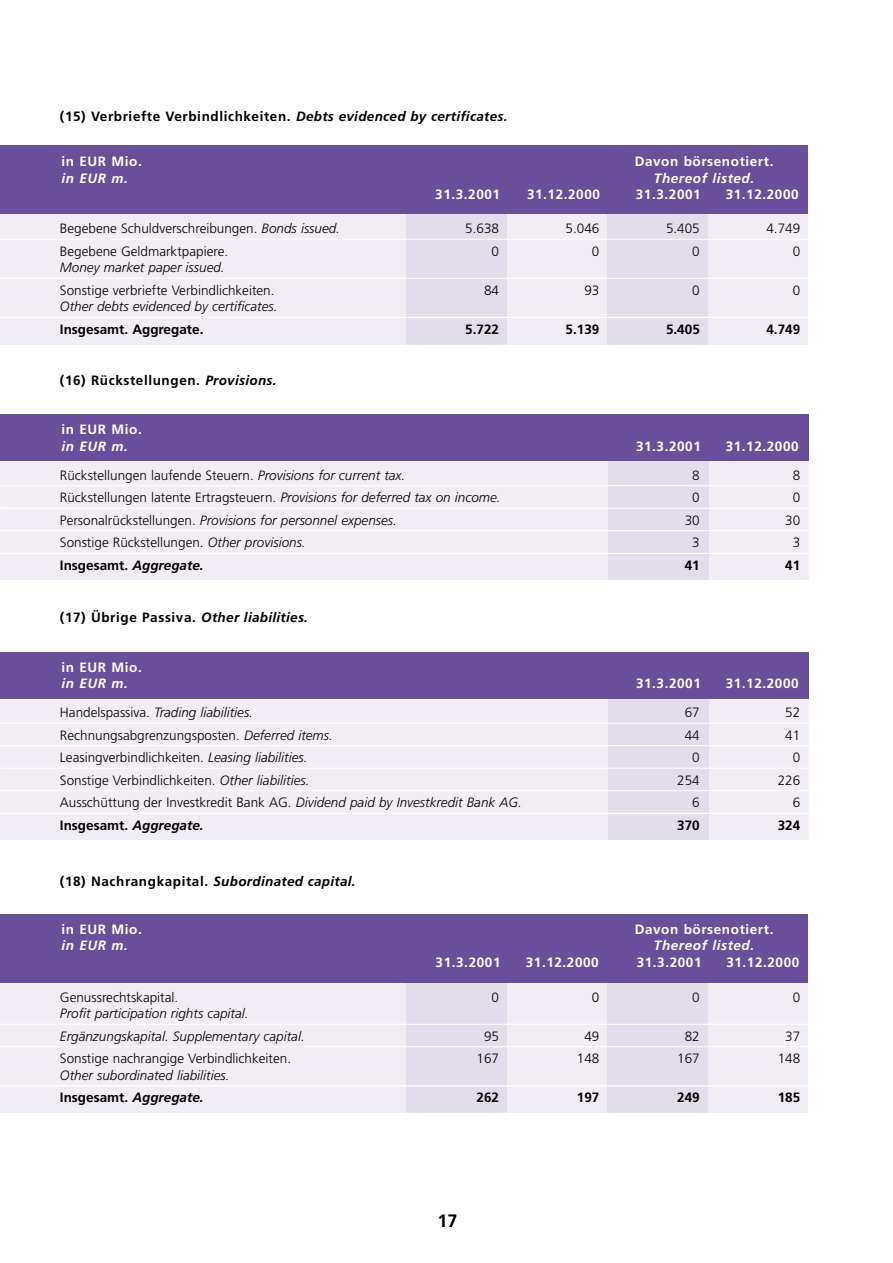
<style>
.page{position:relative;width:893px;height:1263px;background:#fff}
.page>*{position:absolute;margin:0;border:0;box-sizing:border-box;transform-origin:0 0}
.t1{font:700 18px "Frutiger";color:#000}
.t2{font:300 13.5px "Frutiger";color:#000}
.t3{font:italic 300 13.5px/22.5px "Frutiger";color:#000}
.t4{font:700 13.5px "Frutiger";letter-spacing:.045em;color:#000}
.t5{font:700 13.5px "Frutiger";letter-spacing:.045em;color:#fff}
.t6{font:700 13.5px "Frutiger";color:#000}
.t7{font:italic 700 13.5px "Frutiger";letter-spacing:.045em;color:#fff}
.s1{font-style:italic}
.s2{font-style:normal}
.s3{font-weight:700;font-style:normal}
.s4{font-weight:700}
</style>
<div class="page">
<div style="left:0;top:178px;width:807px;height:166px;background:#f2edf4"></div>
<div style="left:406px;top:180px;width:100px;height:164px;background:#e3dceb"></div>
<div style="left:607px;top:180px;width:100px;height:164px;background:#e3dceb"></div>
<div style="left:0;top:145px;width:807px;height:69px;background:#694f9a"></div>
<hr style="left:0;top:239px;width:807px;height:1px;background:#fff">
<hr style="left:0;top:278px;width:807px;height:1px;background:#fff">
<hr style="left:0;top:317px;width:807px;height:1px;background:#fff">
<div style="left:0;top:947px;width:807px;height:166px;background:#f2edf4"></div>
<div style="left:406px;top:949px;width:100px;height:164px;background:#e3dceb"></div>
<div style="left:607px;top:949px;width:100px;height:164px;background:#e3dceb"></div>
<div style="left:0;top:914px;width:807px;height:69px;background:#694f9a"></div>
<hr style="left:0;top:1024px;width:807px;height:1px;background:#fff">
<hr style="left:0;top:1047px;width:807px;height:1px;background:#fff">
<hr style="left:0;top:1085px;width:807px;height:2px;background:#fff">
<div style="left:0;top:447px;width:808px;height:133px;background:#f2edf4"></div>
<div style="left:608px;top:449px;width:100px;height:131px;background:#e3dceb"></div>
<div style="left:0;top:414px;width:808px;height:47px;background:#694f9a"></div>
<hr style="left:0;top:485px;width:808px;height:1px;background:#fff">
<hr style="left:0;top:508px;width:808px;height:1px;background:#fff">
<hr style="left:0;top:530px;width:808px;height:1px;background:#fff">
<hr style="left:0;top:553px;width:808px;height:1px;background:#fff">
<div style="left:0;top:685px;width:808px;height:155px;background:#f2edf4"></div>
<div style="left:608px;top:687px;width:100px;height:153px;background:#e3dceb"></div>
<div style="left:0;top:652px;width:808px;height:46px;background:#694f9a"></div>
<hr style="left:0;top:723px;width:808px;height:1px;background:#fff">
<hr style="left:0;top:745px;width:808px;height:1px;background:#fff">
<hr style="left:0;top:768px;width:808px;height:1px;background:#fff">
<hr style="left:0;top:790px;width:808px;height:1px;background:#fff">
<hr style="left:0;top:813px;width:808px;height:1px;background:#fff">
<p class="t4" style="left:60px;top:111px;width:449px">(15) Verbriefte Verbindlichkeiten. <span class="s1">Debts evidenced by certificates.</span></p>
<p class="t5" style="left:61px;top:156px;width:82px">in EUR Mio.</p>
<p class="t7" style="left:61px;top:172px;width:68px">in EUR m.</p>
<p class="t5" style="left:435px;top:189px;width:66px">31.3.2001</p>
<p class="t5" style="left:634px;top:156px;width:140px">Davon börsenotiert.</p>
<p class="t7" style="left:654px;top:172px;width:102px">Thereof listed.</p>
<p class="t5" style="left:527px;top:189px;width:74px">31.12.2000</p>
<p class="t5" style="left:636px;top:189px;width:66px">31.3.2001</p>
<p class="t5" style="left:725px;top:189px;width:74px">31.12.2000</p>
<p class="t2" style="left:60px;top:223px;width:281px">Begebene Schuldverschreibungen. <span class="s1">Bonds issued.</span></p>
<p class="t2" style="left:465px;top:223px;width:35px">5.638</p>
<p class="t2" style="left:565px;top:223px;width:35px">5.046</p>
<p class="t2" style="left:666px;top:223px;width:35px">5.405</p>
<p class="t2" style="left:766px;top:223px;width:35px">4.749</p>
<p class="t2" style="left:60px;top:246px;width:170px">Begebene Geldmarktpapiere.</p>
<p class="t2" style="left:491px;top:246px;width:9px">0</p>
<p class="t2" style="left:592px;top:246px;width:9px">0</p>
<p class="t2" style="left:692px;top:246px;width:9px">0</p>
<p class="t2" style="left:792px;top:246px;width:9px">0</p>
<p class="t3" style="left:60px;top:258px;width:166px">Money market paper issued.</p>
<p class="t2" style="left:60px;top:285px;width:216px">Sonstige verbriefte Verbindlichkeiten.</p>
<p class="t2" style="left:484px;top:285px;width:17px">84</p>
<p class="t2" style="left:584px;top:285px;width:17px">93</p>
<p class="t2" style="left:692px;top:285px;width:9px">0</p>
<p class="t2" style="left:792px;top:285px;width:9px">0</p>
<p class="t3" style="left:60px;top:297px;width:219px">Other debts evidenced by certificates.</p>
<p class="t6" style="left:60px;top:324px;width:145px">Insgesamt. Aggregate.</p>
<p class="t4" style="left:465px;top:324px;width:35px">5.722</p>
<p class="t4" style="left:565px;top:324px;width:35px">5.139</p>
<p class="t4" style="left:666px;top:324px;width:35px">5.405</p>
<p class="t4" style="left:766px;top:324px;width:35px">4.749</p>
<p class="t4" style="left:60px;top:375px;width:218px">(16) Rückstellungen. <span class="s1">Provisions.</span></p>
<p class="t5" style="left:61px;top:424px;width:82px">in EUR Mio.</p>
<p class="t7" style="left:61px;top:441px;width:68px">in EUR m.</p>
<p class="t5" style="left:636px;top:441px;width:66px">31.3.2001</p>
<p class="t5" style="left:725px;top:441px;width:74px">31.12.2000</p>
<p class="t2" style="left:60px;top:470px;width:347px">Rückstellungen laufende Steuern. <span class="s1">Provisions for current tax.</span></p>
<p class="t2" style="left:692px;top:470px;width:9px">8</p>
<p class="t2" style="left:792px;top:470px;width:9px">8</p>
<p class="t2" style="left:60px;top:492px;width:442px">Rückstellungen latente Ertragsteuern. <span class="s1">Provisions for deferred tax on income.</span></p>
<p class="t2" style="left:692px;top:492px;width:9px">0</p>
<p class="t2" style="left:792px;top:492px;width:9px">0</p>
<p class="t3" style="left:60px;top:510px;width:338px"><span class="s2">Personalrückstellungen.</span> Provisions for personnel expenses.</p>
<p class="t2" style="left:684px;top:515px;width:17px">30</p>
<p class="t2" style="left:785px;top:515px;width:17px">30</p>
<p class="t2" style="left:60px;top:537px;width:247px">Sonstige Rückstellungen. <span class="s1">Other provisions.</span></p>
<p class="t2" style="left:692px;top:537px;width:9px">3</p>
<p class="t2" style="left:792px;top:537px;width:9px">3</p>
<p class="t6" style="left:60px;top:560px;width:145px">Insgesamt. <span class="s1">Aggregate.</span></p>
<p class="t4" style="left:684px;top:560px;width:17px">41</p>
<p class="t4" style="left:785px;top:560px;width:17px">41</p>
<p class="t4" style="left:60px;top:612px;width:249px">(17) Übrige Passiva. <span class="s1">Other liabilities.</span></p>
<p class="t5" style="left:61px;top:662px;width:82px">in EUR Mio.</p>
<p class="t7" style="left:61px;top:678px;width:68px">in EUR m.</p>
<p class="t5" style="left:636px;top:678px;width:66px">31.3.2001</p>
<p class="t5" style="left:725px;top:678px;width:74px">31.12.2000</p>
<p class="t3" style="left:60px;top:703px;width:194px"><span class="s2">Handelspassiva.</span> Trading liabilities.</p>
<p class="t2" style="left:684px;top:707px;width:17px">67</p>
<p class="t2" style="left:785px;top:707px;width:17px">52</p>
<p class="t2" style="left:60px;top:730px;width:274px">Rechnungsabgrenzungsposten. <span class="s1">Deferred items.</span></p>
<p class="t2" style="left:684px;top:730px;width:17px">44</p>
<p class="t2" style="left:785px;top:730px;width:17px">41</p>
<p class="t2" style="left:60px;top:752px;width:249px">Leasingverbindlichkeiten. <span class="s1">Leasing liabilities.</span></p>
<p class="t2" style="left:692px;top:752px;width:9px">0</p>
<p class="t2" style="left:792px;top:752px;width:9px">0</p>
<p class="t2" style="left:60px;top:775px;width:251px">Sonstige Verbindlichkeiten. <span class="s1">Other liabilities.</span></p>
<p class="t2" style="left:677px;top:775px;width:24px">254</p>
<p class="t2" style="left:777px;top:775px;width:24px">226</p>
<p class="t2" style="left:60px;top:797px;width:463px">Ausschüttung der Investkredit Bank AG. <span class="s1">Dividend paid by Investkredit Bank AG.</span></p>
<p class="t2" style="left:692px;top:797px;width:9px">6</p>
<p class="t2" style="left:792px;top:797px;width:9px">6</p>
<p class="t6" style="left:60px;top:820px;width:145px">Insgesamt. <span class="s1">Aggregate.</span></p>
<p class="t4" style="left:677px;top:820px;width:24px">370</p>
<p class="t4" style="left:777px;top:820px;width:24px">324</p>
<p class="t4" style="left:60px;top:876px;width:297px">(18) Nachrangkapital. <span class="s1">Subordinated capital.</span></p>
<p class="t5" style="left:61px;top:924px;width:82px">in EUR Mio.</p>
<p class="t7" style="left:61px;top:940px;width:68px">in EUR m.</p>
<p class="t5" style="left:435px;top:957px;width:66px">31.3.2001</p>
<p class="t5" style="left:634px;top:924px;width:140px">Davon börsenotiert.</p>
<p class="t7" style="left:654px;top:940px;width:102px">Thereof listed.</p>
<p class="t5" style="left:526px;top:957px;width:74px">31.12.2000</p>
<p class="t5" style="left:636px;top:957px;width:66px">31.3.2001</p>
<p class="t5" style="left:726px;top:957px;width:74px">31.12.2000</p>
<p class="t2" style="left:60px;top:992px;width:120px">Genussrechtskapital.</p>
<p class="t2" style="left:491px;top:992px;width:9px">0</p>
<p class="t2" style="left:592px;top:992px;width:9px">0</p>
<p class="t2" style="left:692px;top:992px;width:9px">0</p>
<p class="t2" style="left:792px;top:992px;width:9px">0</p>
<p class="t3" style="left:60px;top:1004px;width:246px">Profit participation rights capital.<br>Ergänzungskapital. Supplementary capital.</p>
<p class="t2" style="left:484px;top:1031px;width:17px">95</p>
<p class="t2" style="left:584px;top:1031px;width:17px">49</p>
<p class="t2" style="left:684px;top:1031px;width:17px">82</p>
<p class="t2" style="left:785px;top:1031px;width:17px">37</p>
<p class="t2" style="left:60px;top:1053px;width:232px">Sonstige nachrangige Verbindlichkeiten.</p>
<p class="t2" style="left:476px;top:1053px;width:24px">167</p>
<p class="t2" style="left:577px;top:1053px;width:24px">148</p>
<p class="t2" style="left:677px;top:1053px;width:24px">167</p>
<p class="t2" style="left:777px;top:1053px;width:24px">148</p>
<p class="t3" style="left:60px;top:1065px;width:171px">Other subordinated liabilities.<br><span class="s3">Insgesamt.</span> <span class="s4">Aggregate.</span></p>
<p class="t4" style="left:476px;top:1092px;width:24px">262</p>
<p class="t4" style="left:577px;top:1092px;width:24px">197</p>
<p class="t4" style="left:677px;top:1092px;width:24px">249</p>
<p class="t4" style="left:777px;top:1092px;width:24px">185</p>
<h1 class="t1" style="left:437px;top:1213px;width:22px">17</h1>
</div>
